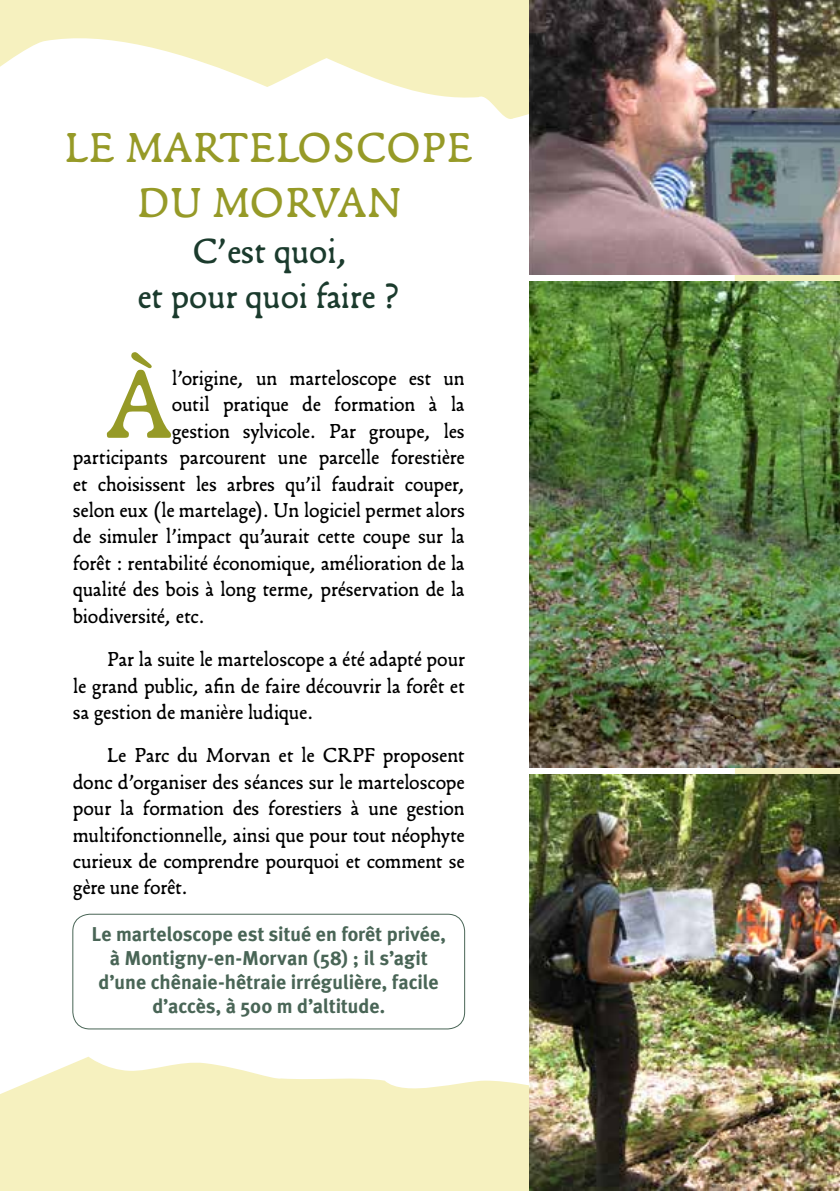
<style>
.page{position:relative;width:840px;height:1191px;background:#fff}
.page>*{position:absolute;margin:0;border:0;box-sizing:border-box;transform-origin:0 0}
.t1{font:105.2px "Francesco";color:#969a27}
.t2{font:45.6px/54.8px "Francesco";letter-spacing:.01em;color:#969a27;text-align:center}
.t3{font:38px/45.6px "Francesco";color:#1b3b2d;text-align:center}
.t4{font:22px/26.4px "Francesco";color:#000;text-align:justify}
.t5{font:700 20px/24px "Meta Plus";color:#496556;text-align:center}
</style>
<div class="page">
<div style="left:0;top:0;width:839px;height:1191px;background:#f6f1bf"></div>
<div style="left:0;top:38px;width:735px;height:1056px;background:#fff"></div>
<div style="left:72px;top:913px;width:393px;height:116px;border:1px solid #496556;border-radius:17px"></div>
<img style="left:529px;top:0;width:310px;height:274px">
<img style="left:529px;top:774px;width:310px;height:417px">
<img style="left:529px;top:282px;width:310px;height:485px">
<h2 class="t2" style="left:65px;top:119px;width:409px">LE MARTELOSCOPE<br>DU MORVAN</h2>
<h3 class="t3" style="left:137px;top:226px;width:264px">C’est quoi,<br>et pour quoi faire ?</h3>
<h1 class="t1" style="left:106px;top:334px;width:67px">À</h1>
<p class="t4" style="left:172px;top:364px;width:294px">l’origine, un marteloscope est un</p>
<p class="t4" style="left:172px;top:390px;width:294px">outil pratique de formation à la</p>
<p class="t4" style="left:172px;top:417px;width:294px">gestion sylvicole. Par groupe, les</p>
<p class="t4" style="left:73px;top:443px;width:393px">participants parcourent une parcelle forestière</p>
<p class="t4" style="left:73px;top:470px;width:393px">et choisissent les arbres qu’il faudrait couper,</p>
<p class="t4" style="left:73px;top:496px;width:393px">selon eux (le martelage). Un logiciel permet alors</p>
<p class="t4" style="left:73px;top:522px;width:393px">de simuler l’impact qu’aurait cette coupe sur la</p>
<p class="t4" style="left:73px;top:549px;width:393px">forêt : rentabilité économique, amélioration de la</p>
<p class="t4" style="left:73px;top:575px;width:393px">qualité des bois à long terme, préservation de la</p>
<p class="t4" style="left:73px;top:602px;width:133px">biodiversité, etc.</p>
<p class="t4" style="left:73px;top:645px;width:393px;text-indent:34px">Par la suite le marteloscope a été adapté pour le grand public, afin de faire découvrir la forêt et sa gestion de manière ludique.</p>
<p class="t4" style="left:73px;top:741px;width:393px;text-indent:34px">Le Parc du Morvan et le CRPF proposent donc d’organiser des séances sur le marteloscope pour la formation des forestiers à une gestion multifonctionnelle, ainsi que pour tout néophyte curieux de comprendre pourquoi et comment se gère une forêt.</p>
<p class="t5" style="left:91px;top:922px;width:356px">Le marteloscope est situé en forêt privée, à Montigny-en-Morvan (58) ; il s’agit d’une chênaie-hêtraie irrégulière, facile d’accès, à 500 m d’altitude.</p>
</div>
